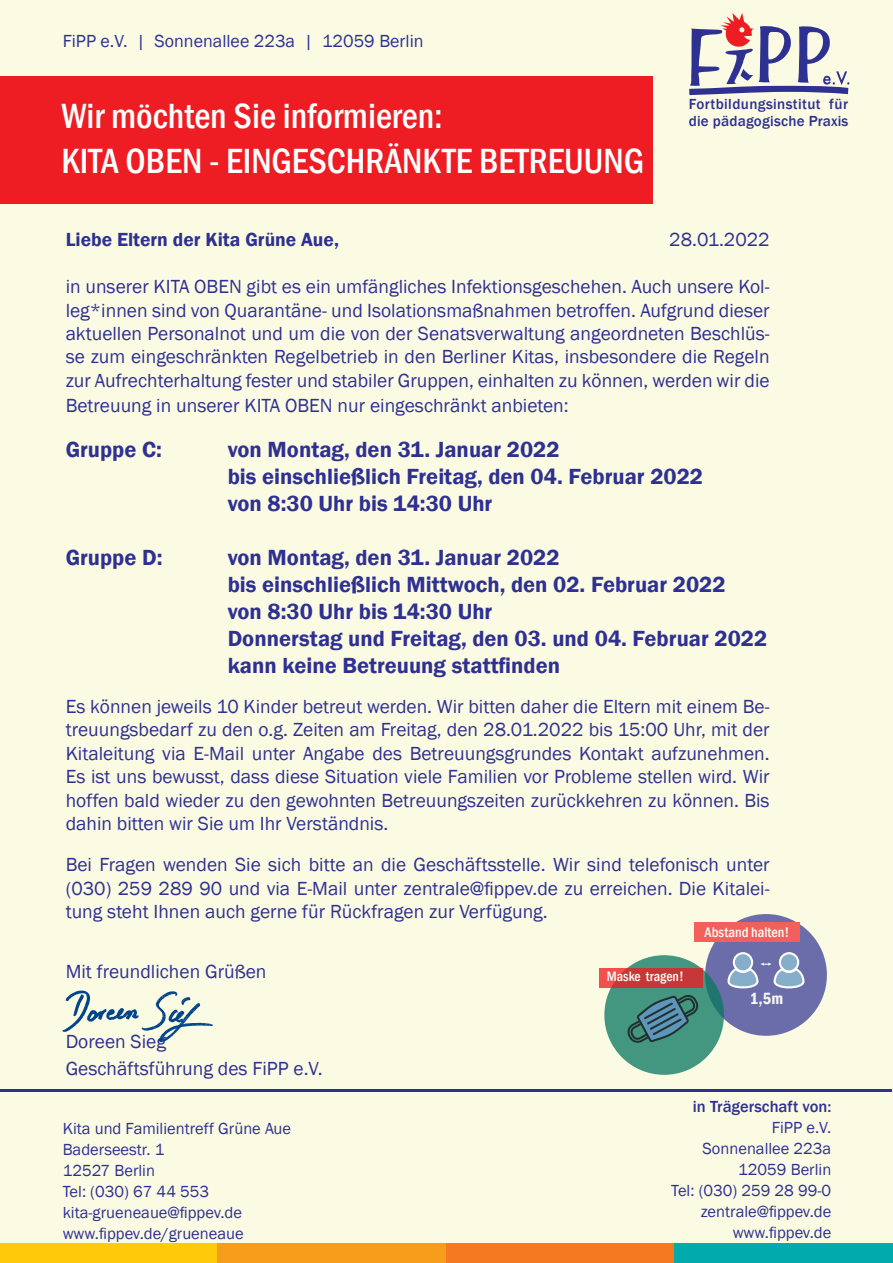
<style>
.page{position:relative;width:893px;height:1263px;background:#fbfbe3}
.page>*{position:absolute;margin:0;border:0;box-sizing:border-box;transform-origin:0 0}
.t1{font:500 condensed 36px/45px "Franklin Gothic";color:#fff}
.t2{font:600 22.5px/27px "Franklin Gothic";color:#2e3092}
.t3{font:19.5px/23.4px "Franklin Gothic";color:#2e3092;text-align:justify}
.t4{font:600 19.5px "Franklin Gothic";color:#2e3092}
.t5{font:18px "Franklin Gothic";color:#2e3092}
.t6{font:600 condensed 16.8px "Franklin Gothic";color:#f4f5f5}
.t7{font:16.5px/21px "Franklin Gothic";color:#2e3092}
.t8{font:500 16.5px "Franklin Gothic";color:#2e3092}
.t9{font:500 15px/17.1px "Franklin Gothic";letter-spacing:.025em;color:#2e3092}
.t10{font:500 condensed 14.4px "Franklin Gothic";color:#fff}
.t11{font:500 condensed 13.95px "Franklin Gothic";color:#fff}
</style>
<div class="page">
<div style="left:0;top:76px;width:653px;height:128px;background:#ee1d23"></div>
<hr style="left:1px;top:1089px;width:891px;height:3px;background:#2e3092">
<svg style="left:689px;top:13px;width:161px;height:82px"></svg>
<div style="left:0;top:1244px;width:218px;height:19px;background:#feca0a"></div>
<div style="left:218px;top:1244px;width:228px;height:19px;background:#f89c1c"></div>
<div style="left:446px;top:1244px;width:228px;height:19px;background:#f47921"></div>
<div style="left:675px;top:1244px;width:218px;height:19px;background:#00aaad"></div>
<div style="left:705px;top:914px;width:122px;height:122px;background:#6b6daa;border-radius:50%"></div>
<div style="left:695px;top:923px;width:105px;height:19px;background:#f1605c"></div>
<svg style="left:734px;top:953px;width:18px;height:18px"></svg>
<div style="left:733px;top:952px;width:20px;height:20px;border:2px solid #fff;border-radius:50%"></div>
<svg style="left:780px;top:953px;width:18px;height:18px"></svg>
<div style="left:779px;top:952px;width:20px;height:20px;border:2px solid #fff;border-radius:50%"></div>
<svg style="left:727px;top:962px;width:78px;height:27px"></svg>
<svg style="left:62px;top:990px;width:151px;height:52px"></svg>
<svg style="left:604px;top:955px;width:120px;height:120px;fill:#43967f"></svg>
<svg style="left:626px;top:993px;width:73px;height:50px"></svg>
<svg style="left:600px;top:968px;width:103px;height:19px;fill:#c63838"></svg>
<p class="t5" style="left:63px;top:29px;width:362px">FiPP e.V. | Sonnenallee 223a | 12059 Berlin</p>
<h1 class="t1" style="left:61px;top:93px;width:584px">Wir möchten Sie informieren:<br>KITA OBEN - EINGESCHRÄNKTE BETREUUNG</h1>
<p class="t9" style="left:689px;top:96px;width:161px">Fortbildungsinstitut für die pädagogische Praxis</p>
<p class="t4" style="left:66px;top:228px;width:275px">Liebe Eltern der Kita Grüne Aue,</p>
<p class="t3" style="left:669px;top:229px;width:102px">28.01.2022</p>
<p class="t3" style="left:66px;top:275px;width:705px">in unserer KITA OBEN gibt es ein umfängliches Infektionsgeschehen. Auch unsere Kol&shy;leg*innen sind von Quarantäne- und Isolationsmaßnahmen betroffen. Aufgrund dieser aktuellen Personalnot und um die von der Senatsverwaltung angeordneten Beschlüs&shy;se zum eingeschränkten Regelbetrieb in den Berliner Kitas, insbesondere die Regeln zur Aufrechterhaltung fester und stabiler Gruppen, einhalten zu können, werden wir die</p>
<p class="t3" style="left:66px;top:394px;width:505px">Betreuung in unserer KITA OBEN nur eingeschränkt anbieten:</p>
<p class="t2" style="left:66px;top:436px;width:98px">Gruppe C:</p>
<p class="t2" style="left:228px;top:436px;width:477px">von Montag, den 31. Januar 2022<br>bis einschließlich Freitag, den 04. Februar 2022 von 8:30 Uhr bis 14:30 Uhr</p>
<p class="t2" style="left:66px;top:544px;width:98px">Gruppe D:</p>
<p class="t2" style="left:228px;top:544px;width:541px">von Montag, den 31. Januar 2022<br>bis einschließlich Mittwoch, den 02. Februar 2022<br>von 8:30 Uhr bis 14:30 Uhr<br>Donnerstag und Freitag, den 03. und 04. Februar 2022 kann keine Betreuung stattfinden</p>
<p class="t3" style="left:66px;top:695px;width:705px">Es können jeweils 10 Kinder betreut werden. Wir bitten daher die Eltern mit einem Be&shy;treuungsbedarf zu den o.g. Zeiten am Freitag, den 28.01.2022 bis 15:00 Uhr, mit der Kitaleitung via E-Mail unter Angabe des Betreuungsgrundes Kontakt aufzunehmen.<br>Es ist uns bewusst, dass diese Situation viele Familien vor Probleme stellen wird. Wir hoffen bald wieder zu den gewohnten Betreuungszeiten zurückkehren zu können. Bis dahin bitten wir Sie um Ihr Verständnis.</p>
<p class="t3" style="left:66px;top:854px;width:705px">Bei Fragen wenden Sie sich bitte an die Geschäftsstelle. Wir sind telefonisch unter (030) 259 289 90 und via E-Mail unter zentrale@fippev.de zu erreichen. Die Kitalei&shy;tung steht Ihnen auch gerne für Rückfragen zur Verfügung.</p>
<p class="t3" style="left:66px;top:960px;width:202px">Mit freundlichen Grüßen</p>
<p class="t3" style="left:66px;top:1028px;width:259px;line-height:27px">Doreen Sieg<br>Geschäftsführung des FiPP e.V.</p>
<p class="t7" style="left:63px;top:1118px;width:230px">Kita und Familientreff Grüne Aue<br>Baderseestr. 1<br>12527 Berlin<br>Tel: (030) 67 44 553 kita-grueneaue@fippev.de www.fippev.de/grueneaue</p>
<p class="t11" style="left:607px;top:967px;width:78px">Maske tragen!</p>
<p class="t10" style="left:704px;top:923px;width:86px">Abstand halten!</p>
<p class="t6" style="left:750px;top:987px;width:35px">1,5m</p>
<p class="t8" style="left:693px;top:1096px;width:140px">in Trägerschaft von:</p>
<p class="t7" style="left:671px;top:1117px;width:162px;text-align:right">FiPP e.V.<br>Sonnenallee 223a<br>12059 Berlin<br>Tel: (030) 259 28 99-0 zentrale@fippev.de www.fippev.de</p>
</div>
